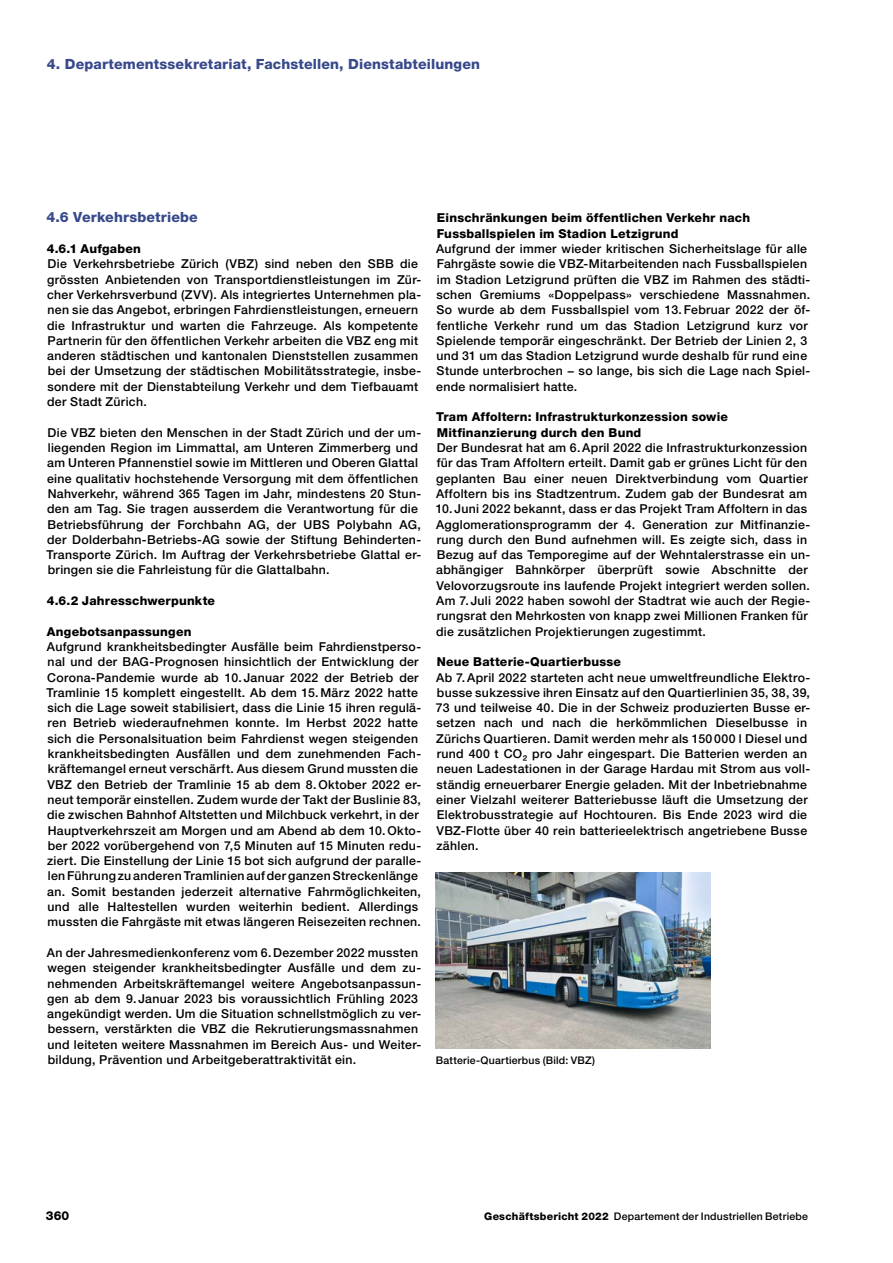
<style>
.page{position:relative;width:893px;height:1263px;background:#fff}
.page>*{position:absolute;margin:0;border:0;box-sizing:border-box;transform-origin:0 0}
._04_UT_Heavy_9_4pt_f{font:800 14.1px "Helvetica Neue LT Pro";letter-spacing:.01em;color:#37498b}
._05_Text_Medium_8_2p{font:500 12.3px/15.3px "Helvetica Neue LT Pro";letter-spacing:.025em;color:#000}
._05_UT_Heavy_8_2pt{font:800 12.3px/15.3px "Helvetica Neue LT Pro";letter-spacing:.015em;color:#000}
._05_UT_Heavy_8_2pt_s{font:800 12.3px "Helvetica Neue LT Pro";letter-spacing:.015em;color:#000}
._06_Legenden_Medium{font:500 10.5px "Helvetica Neue LT Pro";letter-spacing:.02em;color:#000}
.s1{font-weight:800}
</style>
<div class="page">
<img style="left:436px;top:873px;width:275px;height:175px">
<p class="_04_UT_Heavy_9_4pt_f" style="left:47px;top:56px;width:435px">4. Departementssekretariat, Fachstellen, Dienstabteilungen</p>
<p class="_04_UT_Heavy_9_4pt_f" style="left:46px;top:209px;width:153px">4.6 Verkehrsbetriebe</p>
<p class="_05_UT_Heavy_8_2pt_s" style="left:47px;top:241px;width:96px">4.6.1 Aufgaben</p>
<p class="_05_Text_Medium_8_2p" style="left:47px;top:256px;width:376px">Die Verkehrsbetriebe Zürich (VBZ) sind neben den SBB die grössten Anbietenden von Transportdienstleistungen im Zür&shy;cher Verkehrsverbund (ZVV). Als integriertes Unternehmen pla&shy;nen sie das Angebot, erbringen Fahrdienstleistungen, erneuern die Infrastruktur und warten die Fahrzeuge. Als kompetente Partnerin für den öffentlichen Verkehr arbeiten die VBZ eng mit anderen städtischen und kantonalen Dienststellen zusammen bei der Umsetzung der städtischen Mobilitätsstrategie, insbe&shy;sondere mit der Dienstabteilung Verkehr und dem Tiefbauamt der Stadt Zürich.</p>
<p class="_05_Text_Medium_8_2p" style="left:47px;top:424px;width:376px">Die VBZ bieten den Menschen in der Stadt Zürich und der um&shy;liegenden Region im Limmattal, am Unteren Zimmerberg und am Unteren Pfannenstiel sowie im Mittleren und Oberen Glattal eine qualitativ hochstehende Versorgung mit dem öffentlichen Nahverkehr, während 365 Tagen im Jahr, mindestens 20 Stun&shy;den am Tag. Sie tragen ausserdem die Verantwortung für die Betriebsführung der Forchbahn AG, der UBS Polybahn AG, der Dolderbahn-Betriebs-AG sowie der Stiftung Behinderten-Transporte Zürich. Im Auftrag der Verkehrsbetriebe Glattal er&shy;bringen sie die Fahrleistung für die Glattalbahn.</p>
<p class="_05_UT_Heavy_8_2pt_s" style="left:47px;top:593px;width:170px">4.6.2 Jahresschwerpunkte</p>
<p class="_05_UT_Heavy_8_2pt" style="left:47px;top:623px;width:146px">Angebotsanpassungen</p>
<p class="_05_Text_Medium_8_2p" style="left:47px;top:639px;width:376px">Aufgrund krankheitsbedingter Ausfälle beim Fahrdienstperso&shy;nal und der BAG-Prognosen hinsichtlich der Entwicklung der Corona-Pandemie wurde ab 10. Januar 2022 der Betrieb der Tramlinie 15 komplett eingestellt. Ab dem 15.März 2022 hatte sich die Lage soweit stabilisiert, dass die Linie 15 ihren regulä&shy;ren Betrieb wiederaufnehmen konnte. Im Herbst 2022 hatte sich die Personalsituation beim Fahrdienst wegen steigenden krankheitsbedingten Ausfällen und dem zunehmenden Fach&shy;kräftemangel erneut verschärft. Aus diesem Grund mussten die VBZ den Betrieb der Tramlinie 15 ab dem 8.Oktober 2022 er&shy;neut temporär einstellen. Zudem wurde der Takt der Buslinie 83, die zwischen Bahnhof Altstetten und Milchbuck verkehrt, in der Hauptverkehrszeit am Morgen und am Abend ab dem 10.Okto&shy;ber 2022 vorübergehend von 7,5 Minuten auf 15 Minuten redu&shy;ziert. Die Einstellung der Linie 15 bot sich aufgrund der paralle&shy;len Führung zu anderen Tramlinien auf der ganzen Streckenlänge an. Somit bestanden jederzeit alternative Fahrmöglichkeiten, und alle Haltestellen wurden weiterhin bedient. Allerdings mussten die Fahrgäste mit etwas längeren Reisezeiten rechnen.</p>
<p class="_05_Text_Medium_8_2p" style="left:47px;top:945px;width:376px">An der Jahresmedienkonferenz vom 6.Dezember 2022 mussten wegen steigender krankheitsbedingter Ausfälle und dem zu&shy;nehmenden Arbeitskräftemangel weitere Angebotsanpassun&shy;gen ab dem 9. Januar 2023 bis voraussichtlich Frühling 2023 angekündigt werden. Um die Situation schnellstmöglich zu ver&shy;bessern, verstärkten die VBZ die Rekrutierungsmassnahmen und leiteten weitere Massnahmen im Bereich Aus- und Weiter&shy;bildung, Prävention und Arbeitgeberattraktivität ein.</p>
<p class="_05_UT_Heavy_8_2pt" style="left:437px;top:210px;width:315px">Einschränkungen beim öffentlichen Verkehr nach<br>Fussballspielen im Stadion Letzigrund</p>
<p class="_05_Text_Medium_8_2p" style="left:436px;top:241px;width:376px">Aufgrund der immer wieder kritischen Sicherheitslage für alle Fahrgäste sowie die VBZ-Mitarbeitenden nach Fussballspielen im Stadion Letzigrund prüften die VBZ im Rahmen des städti&shy;schen Gremiums «Doppelpass» verschiedene Massnahmen.<br>So wurde ab dem Fussballspiel vom 13.Februar 2022 der öf&shy;fentliche Verkehr rund um das Stadion Letzigrund kurz vor Spielende temporär eingeschränkt. Der Betrieb der Linien 2, 3 und 31 um das Stadion Letzigrund wurde deshalb für rund eine Stunde unterbrochen − so lange, bis sich die Lage nach Spiel&shy;ende normalisiert hatte.</p>
<p class="_05_UT_Heavy_8_2pt" style="left:436px;top:409px;width:293px">Tram Affoltern: Infrastrukturkonzession sowie<br>Mitfinanzierung durch den Bund</p>
<p class="_05_Text_Medium_8_2p" style="left:436px;top:440px;width:373px;text-align:justify">Der Bundesrat hat am 6.April 2022 die Infrastrukturkonzession für das Tram Affoltern erteilt. Damit gab er grünes Licht für den geplanten Bau einer neuen Direktverbindung vom Quartier Affoltern bis ins Stadtzentrum. Zudem gab der Bundesrat am</p>
<p class="_05_Text_Medium_8_2p" style="left:436px;top:501px;width:376px">10. Juni 2022 bekannt, dass er das Projekt Tram Affoltern in das Agglomerationsprogramm der 4. Generation zur Mitfinanzie&shy;rung durch den Bund aufnehmen will. Es zeigte sich, dass in Bezug auf das Temporegime auf der Wehntalerstrasse ein un&shy;abhängiger Bahnkörper überprüft sowie Abschnitte der Velovorzugsroute ins laufende Projekt integriert werden sollen.<br>Am 7. Juli 2022 haben sowohl der Stadtrat wie auch der Regie&shy;rungsrat den Mehrkosten von knapp zwei Millionen Franken für die zusätzlichen Projektierungen zugestimmt.</p>
<p class="_05_UT_Heavy_8_2pt" style="left:437px;top:654px;width:186px">Neue Batterie-Quartierbusse</p>
<p class="_05_Text_Medium_8_2p" style="left:436px;top:669px;width:376px">Ab 7.April 2022 starteten acht neue umweltfreundliche Elektro&shy;busse sukzessive ihren Einsatz auf den Quartierlinien 35, 38, 39, 73 und teilweise 40. Die in der Schweiz produzierten Busse er&shy;setzen nach und nach die herkömmlichen Dieselbusse in Zürichs Quartieren. Damit werden mehr als 150 000 l Diesel und rund 400 t CO</p>
<p class="_05_Text_Medium_8_2p" style="left:523px;top:752px;width:6px">²</p>
<p class="_05_Text_Medium_8_2p" style="left:436px;top:746px;width:376px;text-indent:96px">pro Jahr eingespart. Die Batterien werden an neuen Ladestationen in der Garage Hardau mit Strom aus voll&shy;ständig erneuerbarer Energie geladen. Mit der Inbetriebnahme einer Vielzahl weiterer Batteriebusse läuft die Umsetzung der Elektrobusstrategie auf Hochtouren. Bis Ende 2023 wird die VBZ-Flotte über 40 rein batterieelektrisch angetriebene Busse zählen.</p>
<p class="_06_Legenden_Medium" style="left:436px;top:1054px;width:161px">Batterie-Quartierbus (Bild: VBZ)</p>
<p class="_05_UT_Heavy_8_2pt" style="left:46px;top:1208px;width:25px">360</p>
<p class="_06_Legenden_Medium" style="left:484px;top:1210px;width:325px"><span class="s1">Geschäftsbericht 2022</span> Departement der Industriellen Betriebe</p>
</div>
